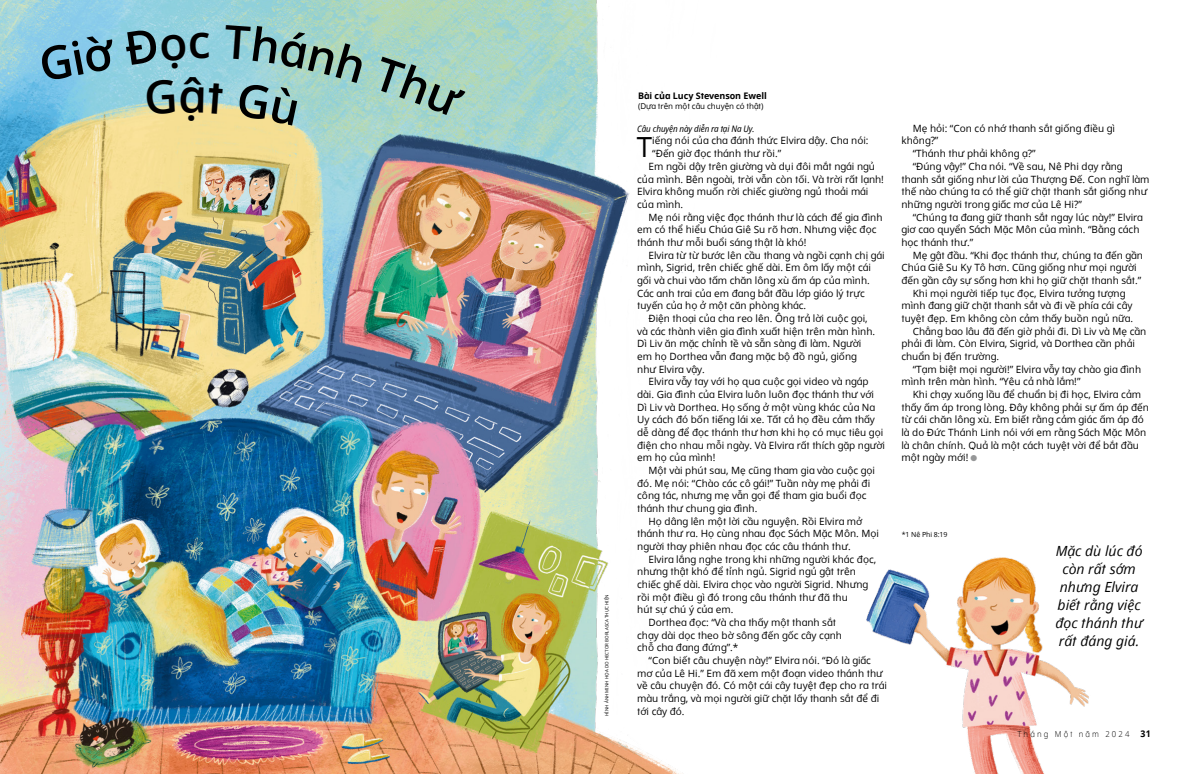
<style>
.page{position:relative;width:1191px;height:774px;background:#fff}
.page>*{position:absolute;margin:0;border:0;box-sizing:border-box;transform-origin:0 0}
.p1_first{font:27.7px "Dots Solidlds Lat";color:#000}
.t1{font:italic 14px/18px "Dots Solidlds Lat";color:#000;text-align:center}
.p1{font:10px/12.7px "Dots Solidlds Lat";color:#000}
.p1_first-2{font:10px/12.7px "Dots Solidlds Lat";color:#000}
.p1_bio{font:italic 9px "Dots Solid Condlds Lat";letter-spacing:-.01em;color:#000}
.p1_author-name{font:700 9px "Dots Solidlds Lat";letter-spacing:-.005em;color:#000}
.t2{font:300 8.2px "Dots Solidlds Lat";letter-spacing:.28em;color:#000;scale:.95 1}
.p1_author-role{font:8px "Dots Solidlds Lat";letter-spacing:-.005em;color:#000}
.p1_note_decimal-1_only{font:7px "Dots Solidlds Lat";letter-spacing:-.01em;color:#000}
.t3{font:4.5px "Dots Solidlds Lat";color:#000}
.s1{font-size:8.5px;color:#969798}
.s2{font-weight:700;font-size:9.2px}
</style>
<div class="page">
<img style="left:0;top:0;width:686px;height:774px">
<img style="left:866px;top:557px;width:223px;height:217px">
<svg style="left:39px;top:32px;width:79px;height:49px;background:#87cbe8"></svg>
<svg style="left:124px;top:26px;width:242px;height:100px;background:#a6d4cd"></svg>
<svg style="left:372px;top:57px;width:93px;height:62px;background:#a7d5c6"></svg>
<p class="t3" style="left:603px;top:716px;width:123px;rotate:-90deg">HÌNH ẢNH MINH HỌA DO HECTOR BORLASCA THỰC HIỆN</p>
<p class="p1_author-name" style="left:638px;top:89px;width:130px">Bài của Lucy Stevenson Ewell</p>
<p class="p1_author-role" style="left:638px;top:100px;width:127px">(Dựa trên một câu chuyện có thật)</p>
<p class="p1_bio" style="left:637px;top:122px;width:119px">Câu chuyện này diễn ra tại Na Uy.</p>
<p class="p1_first" style="left:637px;top:127px;width:17px">T</p>
<p class="p1_first-2" style="left:652px;top:135px;width:218px">iếng nói của cha đánh thức Elvira dậy. Cha nói: “Đến giờ đọc thánh thư rồi.”</p>
<p class="p1" style="left:637px;top:160px;width:248px;text-indent:11px">Em ngồi dậy trên giường và dụi đôi mắt ngái ngủ của mình. Bên ngoài, trời vẫn còn tối. Và trời rất lạnh!<br>Elvira không muốn rời chiếc giường ngủ thoải mái của mình.</p>
<p class="p1" style="left:637px;top:211px;width:247px;text-indent:11px">Mẹ nói rằng việc đọc thánh thư là cách để gia đình em có thể hiểu Chúa Giê Su rõ hơn. Nhưng việc đọc thánh thư mỗi buổi sáng thật là khó!</p>
<p class="p1" style="left:637px;top:249px;width:249px;text-indent:11px">Elvira từ từ bước lên cầu thang và ngồi cạnh chị gái mình, Sigrid, trên chiếc ghế dài. Em ôm lấy một cái gối và chui vào tấm chăn lông xù ấm áp của mình.<br>Các anh trai của em đang bắt đầu lớp giáo lý trực tuyến của họ ở một căn phòng khác.</p>
<p class="p1" style="left:637px;top:312px;width:239px;text-indent:11px">Điện thoại của cha reo lên. Ông trả lời cuộc gọi, và các thành viên gia đình xuất hiện trên màn hình.<br>Dì Liv ăn mặc chỉnh tề và sẵn sàng đi làm. Người em họ Dorthea vẫn đang mặc bộ đồ ngủ, giống như Elvira vậy.</p>
<p class="p1" style="left:637px;top:375px;width:249px;text-indent:11px">Elvira vẫy tay với họ qua cuộc gọi video và ngáp dài. Gia đình của Elvira luôn luôn đọc thánh thư với Dì Liv và Dorthea. Họ sống ở một vùng khác của Na Uy cách đó bốn tiếng lái xe. Tất cả họ đều cảm thấy dễ dàng để đọc thánh thư hơn khi họ có mục tiêu gọi điện cho nhau mỗi ngày. Và Elvira rất thích gặp người em họ của mình!</p>
<p class="p1" style="left:637px;top:464px;width:239px;text-indent:11px">Một vài phút sau, Mẹ cũng tham gia vào cuộc gọi đó. Mẹ nói: “Chào các cô gái!” Tuần này mẹ phải đi công tác, nhưng mẹ vẫn gọi để tham gia buổi đọc thánh thư chung gia đình.</p>
<p class="p1" style="left:637px;top:515px;width:243px;text-indent:11px">Họ dâng lên một lời cầu nguyện. Rồi Elvira mở thánh thư ra. Họ cùng nhau đọc Sách Mặc Môn. Mọi người thay phiên nhau đọc các câu thánh thư.</p>
<p class="p1" style="left:637px;top:553px;width:241px;text-indent:11px">Elvira lắng nghe trong khi những người khác đọc, nhưng thật khó để tỉnh ngủ. Sigrid ngủ gật trên chiếc ghế dài. Elvira chọc vào người Sigrid. Nhưng rồi một điều gì đó trong câu thánh thư đã thu<br>hút sự chú ý của em.</p>
<p class="p1" style="left:637px;top:616px;width:206px;text-indent:11px">Dorthea đọc: “Và cha thấy một thanh sắt chạy dài dọc theo bờ sông đến gốc cây cạnh chỗ cha đang đứng”.*</p>
<p class="p1" style="left:637px;top:654px;width:251px;text-indent:11px">“Con biết câu chuyện này!” Elvira nói. “Đó là giấc mơ của Lê Hi.” Em đã xem một đoạn video thánh thư về câu chuyện đó. Có một cái cây tuyệt đẹp cho ra trái màu trắng, và mọi người giữ chặt lấy thanh sắt để đi tới cây đó.</p>
<p class="p1" style="left:901px;top:122px;width:215px;text-indent:11px">Mẹ hỏi: “Con có nhớ thanh sắt giống điều gì không?”</p>
<p class="p1" style="left:912px;top:147px;width:124px">“Thánh thư phải không ạ?”</p>
<p class="p1" style="left:901px;top:160px;width:249px;text-indent:11px">“Đúng vậy!” Cha nói. “Về sau, Nê Phi dạy rằng thanh sắt giống như lời của Thượng Đế. Con nghĩ làm thế nào chúng ta có thể giữ chặt thanh sắt giống như những người trong giấc mơ của Lê Hi?”</p>
<p class="p1" style="left:901px;top:211px;width:243px;text-indent:11px">“Chúng ta đang giữ thanh sắt ngay lúc này!” Elvira giơ cao quyển Sách Mặc Môn của mình. “Bằng cách học thánh thư.”</p>
<p class="p1" style="left:901px;top:249px;width:243px;text-indent:11px">Mẹ gật đầu. “Khi đọc thánh thư, chúng ta đến gần<br>Chúa Giê Su Ky Tô hơn. Cũng giống như mọi người đến gần cây sự sống hơn khi họ giữ chặt thanh sắt.”</p>
<p class="p1" style="left:901px;top:287px;width:233px;text-align:center">Khi mọi người tiếp tục đọc, Elvira tưởng tượng mình đang giữ chặt thanh sắt và đi về phía cái cây tuyệt đẹp. Em không còn cảm thấy buồn ngủ nữa.</p>
<p class="p1" style="left:901px;top:325px;width:246px;text-indent:11px">Chẳng bao lâu đã đến giờ phải đi. Dì Liv và Mẹ cần phải đi làm. Còn Elvira, Sigrid, và Dorthea cần phải chuẩn bị đến trường.</p>
<p class="p1" style="left:901px;top:363px;width:241px;text-indent:11px">“Tạm biệt mọi người!” Elvira vẫy tay chào gia đình mình trên màn hình. “Yêu cả nhà lắm!”</p>
<p class="p1" style="left:901px;top:388px;width:249px;text-indent:11px">Khi chạy xuống lầu để chuẩn bị đi học, Elvira cảm thấy ấm áp trong lòng. Đây không phải sự ấm áp đến từ cái chăn lông xù. Em biết rằng cảm giác ấm áp đó là do Đức Thánh Linh nói với em rằng Sách Mặc Môn là chân chính. Quả là một cách tuyệt vời để bắt đầu một ngày mới! <span class="s1">●</span></p>
<p class="p1_note_decimal-1_only" style="left:901px;top:529px;width:47px">*1 Nê Phi 8:19</p>
<p class="t1" style="left:1055px;top:542px;width:89px">Mặc dù lúc đó còn rất sớm nhưng Elvira biết rằng việc đọc thánh thư rất đáng giá.</p>
<p class="t2" style="left:1017px;top:728px;width:142px">Tháng Một năm 2024 <span class="s2">31</span></p>
</div>
